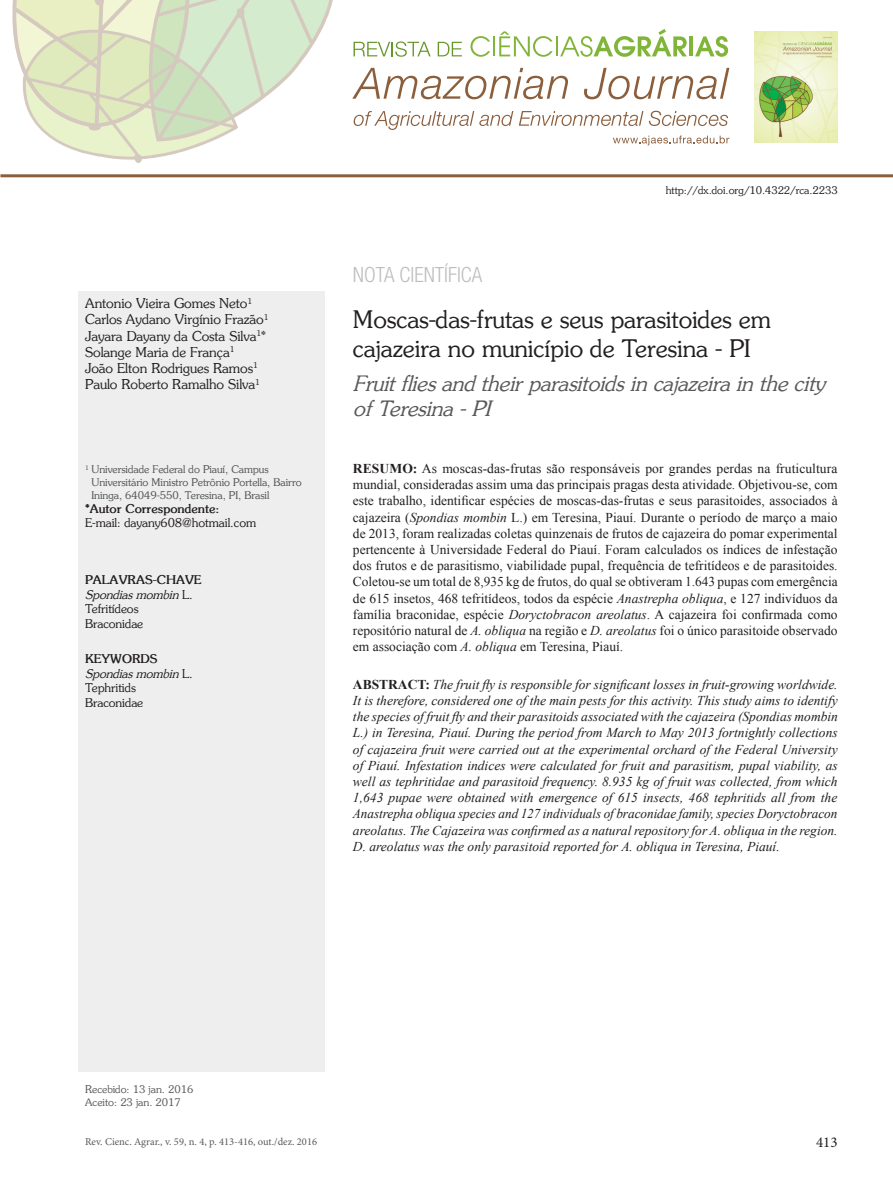
<style>
.page{position:relative;width:893px;height:1191px;background:#fff}
.page>*{position:absolute;margin:0;border:0;box-sizing:border-box;transform-origin:0 0}
.ArticleTitle{font:24px/28.8px "Souvenir";color:#231f20}
.ArticleTitle-Trans1{font:italic 21px/25.2px "Souvenir";color:#58595b}
.ArticleTypeAlt{font:300 condensed 21px "Helvetica Neue";color:#bcbec0}
.pagenumber{font:15px "Minion Pro";color:#231f20}
.Abstract{font:13.5px/16.2px "Times New Roman";color:#231f20;text-align:justify}
.Abstract-Trans1{font:italic 13.5px/16.2px "Times New Roman";color:#231f20;text-align:justify}
.Authors{font:13.5px/16.2px "Souvenir";color:#231f20}
.t1{font:12px/14.4px "Souvenir";color:#231f20}
.t2{font:700 12px "Souvenir";color:#231f20}
.History{font:10.5px/12.6px "Souvenir";color:#58595b}
.pubNameFooter{font:10.5px "Minion Pro";color:#58595b}
.ArticleDOIAlt{font:10.5px "Souvenir";color:#231f20}
.s1{font-weight:700}
.s2{font-style:italic}
.s3{font-weight:700;font-style:normal}
</style>
<div class="page">
<div style="left:79px;top:291px;width:246px;height:780px;background:#eeeeef"></div>
<svg style="left:12px;top:0;width:321px;height:163px"></svg>
<hr style="left:0;top:174px;width:893px;height:3px;background:#8b5e3c">
<svg style="left:353px;top:41px;width:78px;height:16px"></svg>
<svg style="left:438px;top:42px;width:24px;height:14px"></svg>
<svg style="left:470px;top:36px;width:20px;height:21px"></svg>
<hr style="left:493px;top:36px;width:2px;height:20px;background:#80b539">
<svg style="left:499px;top:31px;width:54px;height:26px"></svg>
<hr style="left:556px;top:36px;width:2px;height:20px;background:#80b539">
<svg style="left:560px;top:29px;width:127px;height:28px"></svg>
<hr style="left:689px;top:36px;width:4px;height:20px;background:#80b539">
<svg style="left:695px;top:36px;width:33px;height:21px"></svg>
<svg style="left:352px;top:68px;width:216px;height:31px"></svg>
<svg style="left:584px;top:68px;width:145px;height:31px"></svg>
<svg style="left:354px;top:111px;width:159px;height:19px"></svg>
<svg style="left:519px;top:111px;width:124px;height:15px"></svg>
<svg style="left:649px;top:111px;width:79px;height:15px"></svg>
<svg style="left:613px;top:136px;width:116px;height:9px"></svg>
<img style="left:755px;top:32px;width:83px;height:110px">
<p class="Authors" style="left:85px;top:295px;width:185px">Antonio Vieira Gomes Neto<sup>1<br></sup>Carlos Aydano Virgínio Frazão<sup>1<br></sup>Jayara Dayany da Costa Silva<sup>1</sup>*<br>Solange Maria de França<sup>1<br></sup>João Elton Rodrigues Ramos<sup>1<br></sup>Paulo Roberto Ramalho Silva<sup>1</sup></p>
<p class="History" style="left:91px;top:463px;width:212px;text-indent:-6px"><sup>1</sup> Universidade Federal do Piauí, Campus<br>Universitário Ministro Petrônio Portella, Bairro<br>Ininga, 64049-550, Teresina, PI, Brasil</p>
<p class="t2" style="left:85px;top:501px;width:136px">*Autor Correspondente:</p>
<p class="t1" style="left:85px;top:515px;width:172px">E-mail: dayany608@hotmail.com</p>
<p class="t1" style="left:85px;top:572px;width:118px"><span class="s1">PALAVRAS-CHAVE<br></span><span class="s2">Spondias mombin</span> L.<br>Tefritídeos<br>Braconidae</p>
<p class="t1" style="left:85px;top:651px;width:109px"><span class="s1">KEYWORDS<br></span><span class="s2">Spondias mombin</span> L.<br>Tephritids<br>Braconidae</p>
<p class="ArticleTypeAlt" style="left:353px;top:262px;width:131px">NOTA CIENTÍFICA</p>
<p class="ArticleDOIAlt" style="left:666px;top:184px;width:173px">http://dx.doi.org/10.4322/rca.2233</p>
<p class="ArticleTitle" style="left:353px;top:304px;width:419px">Moscas-das-frutas e seus parasitoides em cajazeira no município de Teresina - PI</p>
<p class="ArticleTitle-Trans1" style="left:353px;top:370px;width:473px">Fruit flies and their parasitoids in cajazeira in the city of Teresina - PI</p>
<p class="Abstract" style="left:353px;top:460px;width:486px"><span class="s1">RESUMO:</span> As moscas-das-frutas são responsáveis por grandes perdas na fruticultura mundial, consideradas assim uma das principais pragas desta atividade. Objetivou-se, com este trabalho, identificar espécies de moscas-das-frutas e seus parasitoides, associados à cajazeira (<span class="s2">Spondias mombin</span> L.) em Teresina, Piauí. Durante o período de março a maio de 2013, foram realizadas coletas quinzenais de frutos de cajazeira do pomar experimental pertencente à Universidade Federal do Piauí. Foram calculados os índices de infestação dos frutos e de parasitismo, viabilidade pupal, frequência de tefritídeos e de parasitoides.<br>Coletou-se um total de 8,935 kg de frutos, do qual se obtiveram 1.643 pupas com emergência de 615 insetos, 468 tefritídeos, todos da espécie <span class="s2">Anastrepha obliqua</span>, e 127 indivíduos da família braconidae, espécie <span class="s2">Doryctobracon areolatus</span>. A cajazeira foi confirmada como repositório natural de <span class="s2">A. obliqua</span> na região e <span class="s2">D. areolatus</span> foi o único parasitoide observado em associação com <span class="s2">A. obliqua</span> em Teresina, Piauí.</p>
<p class="Abstract-Trans1" style="left:353px;top:676px;width:486px"><span class="s3">ABSTRACT:</span> The fruit fly is responsible for significant losses in fruit-growing worldwide.<br>It is therefore, considered one of the main pests for this activity. This study aims to identify the species of fruit fly and their parasitoids associated with the cajazeira (Spondias mombin L.) in Teresina, Piauí. During the period from March to May 2013 fortnightly collections of cajazeira fruit were carried out at the experimental orchard of the Federal University of Piauí. Infestation indices were calculated for fruit and parasitism, pupal viability, as well as tephritidae and parasitoid frequency. 8.935 kg of fruit was collected, from which 1,643 pupae were obtained with emergence of 615 insects, 468 tephritids all from the Anastrepha obliqua species and 127 individuals of braconidae family, species Doryctobracon areolatus. The Cajazeira was confirmed as a natural repository for A. obliqua in the region.<br>D. areolatus was the only parasitoid reported for A. obliqua in Teresina, Piauí.</p>
<p class="History" style="left:85px;top:1083px;width:110px">Recebido: 13 jan. 2016<br>Aceito: 23 jan. 2017</p>
<p class="pubNameFooter" style="left:85px;top:1135px;width:234px">Rev. Cienc. Agrar., v. 59, n. 4, p. 413-416, out./dez. 2016</p>
<p class="pagenumber" style="left:816px;top:1131px;width:23px">413</p>
</div>
